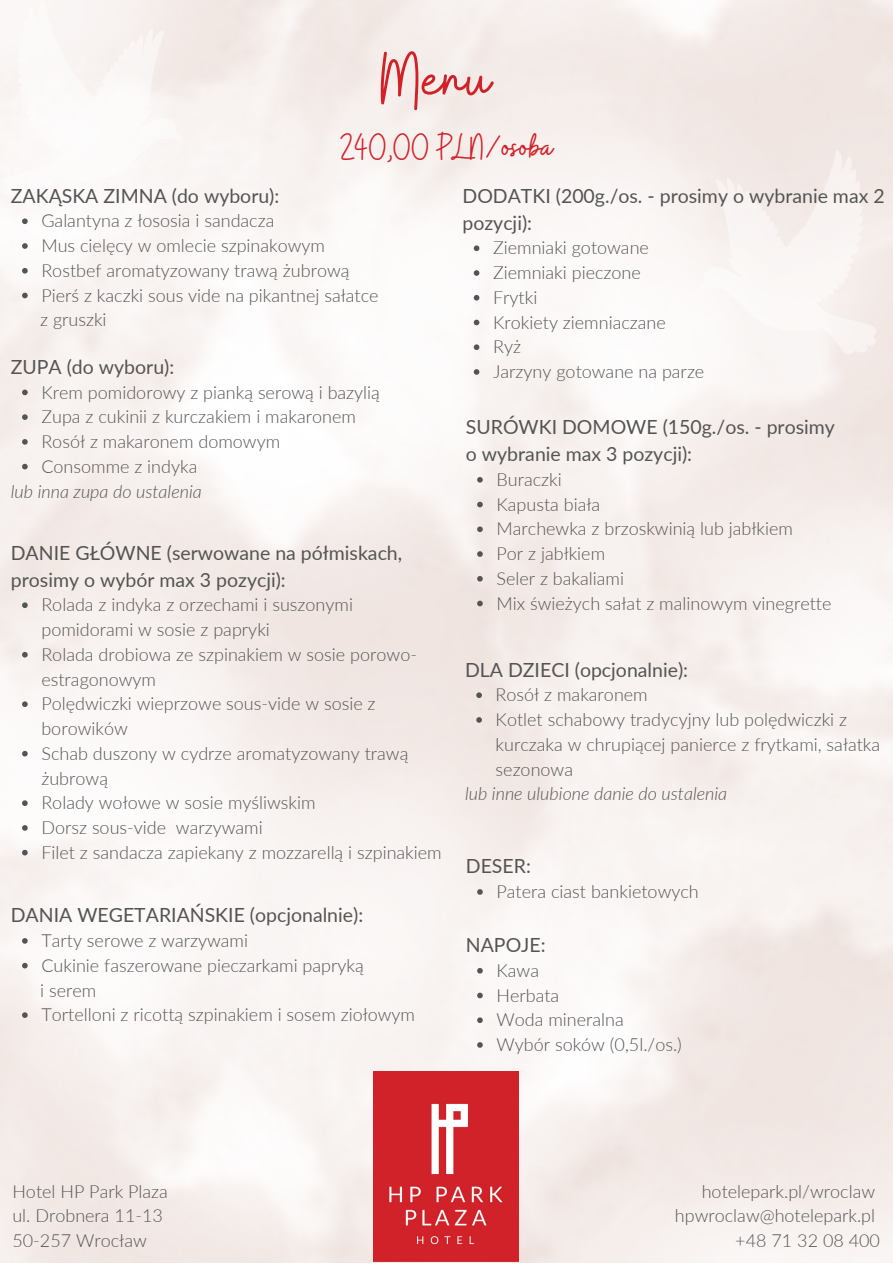
<style>
.page{position:relative;width:893px;height:1264px;background:#fff}
.page>*{position:absolute;margin:0;border:0;box-sizing:border-box;transform-origin:0 0}
.t1{font:73.5px "Buffalo";color:#d12229}
.t2{font:37.5px "Buffalo";color:#d12229}
.t3{font:19.5px/27px "Lato";color:#545454}
.t4{font:300 18px/24.8px "Lato";color:#545454}
.t5{font:italic 300 18px "Lato";color:#545454}
</style>
<div class="page">
<img style="left:0;top:0;width:892px;height:1262px">
<img style="left:374px;top:1071px;width:145px;height:190px">
<svg style="left:4px;top:0;width:178px;height:206px"></svg>
<svg style="left:22px;top:218px;width:6px;height:6px"></svg>
<svg style="left:22px;top:243px;width:6px;height:6px"></svg>
<svg style="left:22px;top:268px;width:6px;height:5px"></svg>
<svg style="left:22px;top:293px;width:6px;height:5px"></svg>
<svg style="left:22px;top:389px;width:6px;height:6px"></svg>
<svg style="left:22px;top:414px;width:6px;height:6px"></svg>
<svg style="left:22px;top:439px;width:6px;height:5px"></svg>
<svg style="left:22px;top:464px;width:6px;height:5px"></svg>
<svg style="left:22px;top:602px;width:6px;height:6px"></svg>
<svg style="left:22px;top:652px;width:6px;height:5px"></svg>
<svg style="left:22px;top:701px;width:6px;height:6px"></svg>
<svg style="left:22px;top:751px;width:6px;height:5px"></svg>
<svg style="left:22px;top:800px;width:6px;height:6px"></svg>
<svg style="left:22px;top:825px;width:6px;height:5px"></svg>
<svg style="left:22px;top:849px;width:6px;height:6px"></svg>
<svg style="left:22px;top:938px;width:6px;height:5px"></svg>
<svg style="left:22px;top:962px;width:6px;height:6px"></svg>
<svg style="left:22px;top:1012px;width:6px;height:5px"></svg>
<svg style="left:698px;top:149px;width:178px;height:206px"></svg>
<svg style="left:473px;top:245px;width:6px;height:6px"></svg>
<svg style="left:473px;top:270px;width:6px;height:6px"></svg>
<svg style="left:473px;top:295px;width:6px;height:5px"></svg>
<svg style="left:473px;top:320px;width:6px;height:5px"></svg>
<svg style="left:473px;top:344px;width:6px;height:6px"></svg>
<svg style="left:473px;top:369px;width:6px;height:6px"></svg>
<svg style="left:477px;top:477px;width:5px;height:5px"></svg>
<svg style="left:477px;top:501px;width:5px;height:6px"></svg>
<svg style="left:477px;top:526px;width:5px;height:6px"></svg>
<svg style="left:477px;top:551px;width:5px;height:6px"></svg>
<svg style="left:477px;top:576px;width:5px;height:5px"></svg>
<svg style="left:477px;top:600px;width:5px;height:6px"></svg>
<svg style="left:476px;top:692px;width:6px;height:6px"></svg>
<svg style="left:476px;top:717px;width:6px;height:5px"></svg>
<svg style="left:477px;top:889px;width:5px;height:5px"></svg>
<svg style="left:477px;top:967px;width:5px;height:6px"></svg>
<svg style="left:477px;top:992px;width:5px;height:6px"></svg>
<svg style="left:477px;top:1017px;width:5px;height:6px"></svg>
<svg style="left:477px;top:1042px;width:5px;height:5px"></svg>
<p class="t1" style="left:380px;top:31px;width:111px">Menu</p>
<p class="t2" style="left:340px;top:122px;width:214px">240,00 PLN/osoba</p>
<p class="t3" style="left:11px;top:182px;width:270px">ZAKĄSKA ZIMNA (do wyboru):</p>
<p class="t4" style="left:41px;top:208px;width:234px">Galantyna z łososia i sandacza</p>
<p class="t4" style="left:41px;top:233px;width:285px">Mus cielęcy w omlecie szpinakowym</p>
<p class="t4" style="left:41px;top:257px;width:309px">Rostbef aromatyzowany trawą żubrową</p>
<p class="t4" style="left:41px;top:282px;width:338px">Pierś z kaczki sous vide na pikantnej sałatce</p>
<p class="t4" style="left:40px;top:307px;width:68px">z gruszki</p>
<p class="t3" style="left:11px;top:353px;width:165px">ZUPA (do wyboru):</p>
<p class="t4" style="left:41px;top:379px;width:340px">Krem pomidorowy z pianką serową i bazylią</p>
<p class="t4" style="left:41px;top:404px;width:316px">Zupa z cukinii z kurczakiem i makaronem</p>
<p class="t4" style="left:41px;top:429px;width:240px">Rosół z makaronem domowym</p>
<p class="t4" style="left:41px;top:453px;width:157px">Consomme z indyka</p>
<p class="t5" style="left:11px;top:480px;width:192px">lub inna zupa do ustalenia</p>
<p class="t3" style="left:11px;top:538px;width:393px">DANIE GŁÓWNE (serwowane na półmiskach,</p>
<p class="t3" style="left:11px;top:565px;width:276px">prosimy o wybór max 3 pozycji):</p>
<p class="t4" style="left:41px;top:592px;width:313px">Rolada z indyka z orzechami i suszonymi pomidorami w sosie z papryki</p>
<p class="t4" style="left:41px;top:641px;width:377px">Rolada drobiowa ze szpinakiem w sosie porowo&shy;estragonowym</p>
<p class="t4" style="left:41px;top:691px;width:336px">Polędwiczki wieprzowe sous-vide w sosie z borowików</p>
<p class="t4" style="left:41px;top:740px;width:368px">Schab duszony w cydrze aromatyzowany trawą żubrową</p>
<p class="t4" style="left:41px;top:790px;width:276px">Rolady wołowe w sosie myśliwskim</p>
<p class="t4" style="left:41px;top:814px;width:223px">Dorsz sous-vide warzywami</p>
<p class="t4" style="left:41px;top:839px;width:402px">Filet z sandacza zapiekany z mozzarellą i szpinakiem</p>
<p class="t3" style="left:11px;top:901px;width:354px">DANIA WEGETARIAŃSKIE (opcjonalnie):</p>
<p class="t4" style="left:41px;top:927px;width:208px">Tarty serowe z warzywami</p>
<p class="t4" style="left:41px;top:952px;width:324px">Cukinie faszerowane pieczarkami papryką</p>
<p class="t4" style="left:41px;top:1001px;width:375px">Tortelloni z ricottą szpinakiem i sosem ziołowym</p>
<p class="t4" style="left:40px;top:977px;width:58px">i serem</p>
<p class="t3" style="left:462px;top:182px;width:423px">DODATKI (200g./os. - prosimy o wybranie max 2 pozycji):</p>
<p class="t4" style="left:493px;top:235px;width:157px">Ziemniaki gotowane</p>
<p class="t4" style="left:493px;top:260px;width:149px">Ziemniaki pieczone</p>
<p class="t4" style="left:493px;top:284px;width:46px">Frytki</p>
<p class="t4" style="left:493px;top:309px;width:174px">Krokiety ziemniaczane</p>
<p class="t4" style="left:493px;top:334px;width:29px">Ryż</p>
<p class="t4" style="left:493px;top:359px;width:213px">Jarzyny gotowane na parze</p>
<p class="t3" style="left:466px;top:413px;width:370px">SURÓWKI DOMOWE (150g./os. - prosimy</p>
<p class="t3" style="left:466px;top:440px;width:228px">o wybranie max 3 pozycji):</p>
<p class="t4" style="left:496px;top:466px;width:67px">Buraczki</p>
<p class="t4" style="left:496px;top:491px;width:105px">Kapusta biała</p>
<p class="t4" style="left:496px;top:516px;width:298px">Marchewka z brzoskwinią lub jabłkiem</p>
<p class="t4" style="left:496px;top:541px;width:110px">Por z jabłkiem</p>
<p class="t4" style="left:496px;top:565px;width:129px">Seler z bakaliami</p>
<p class="t4" style="left:496px;top:590px;width:336px">Mix świeżych sałat z malinowym vinegrette</p>
<p class="t3" style="left:465px;top:655px;width:224px">DLA DZIECI (opcjonalnie):</p>
<p class="t4" style="left:495px;top:682px;width:154px">Rosół z makaronem</p>
<p class="t4" style="left:495px;top:706px;width:386px">Kotlet schabowy tradycyjny lub polędwiczki z kurczaka w chrupiącej panierce z frytkami, sałatka sezonowa</p>
<p class="t5" style="left:465px;top:782px;width:264px">lub inne ulubione danie do ustalenia</p>
<p class="t3" style="left:466px;top:852px;width:66px">DESER:</p>
<p class="t4" style="left:496px;top:878px;width:204px">Patera ciast bankietowych</p>
<p class="t3" style="left:466px;top:931px;width:81px">NAPOJE:</p>
<p class="t4" style="left:496px;top:957px;width:44px">Kawa</p>
<p class="t4" style="left:496px;top:982px;width:64px">Herbata</p>
<p class="t4" style="left:496px;top:1007px;width:129px">Woda mineralna</p>
<p class="t4" style="left:496px;top:1031px;width:187px">Wybór soków (0,5l./os.)</p>
<p class="t4" style="left:12px;top:1178px;width:157px">Hotel HP Park Plaza</p>
<p class="t4" style="left:12px;top:1202px;width:152px">ul. Drobnera 11-13</p>
<p class="t4" style="left:12px;top:1227px;width:136px">50-257 Wrocław</p>
<p class="t4" style="left:701px;top:1178px;width:175px">hotelepark.pl/wroclaw</p>
<p class="t4" style="left:674px;top:1202px;width:202px">hpwroclaw@hotelepark.pl</p>
<p class="t4" style="left:735px;top:1227px;width:146px">+48 71 32 08 400</p>
</div>
